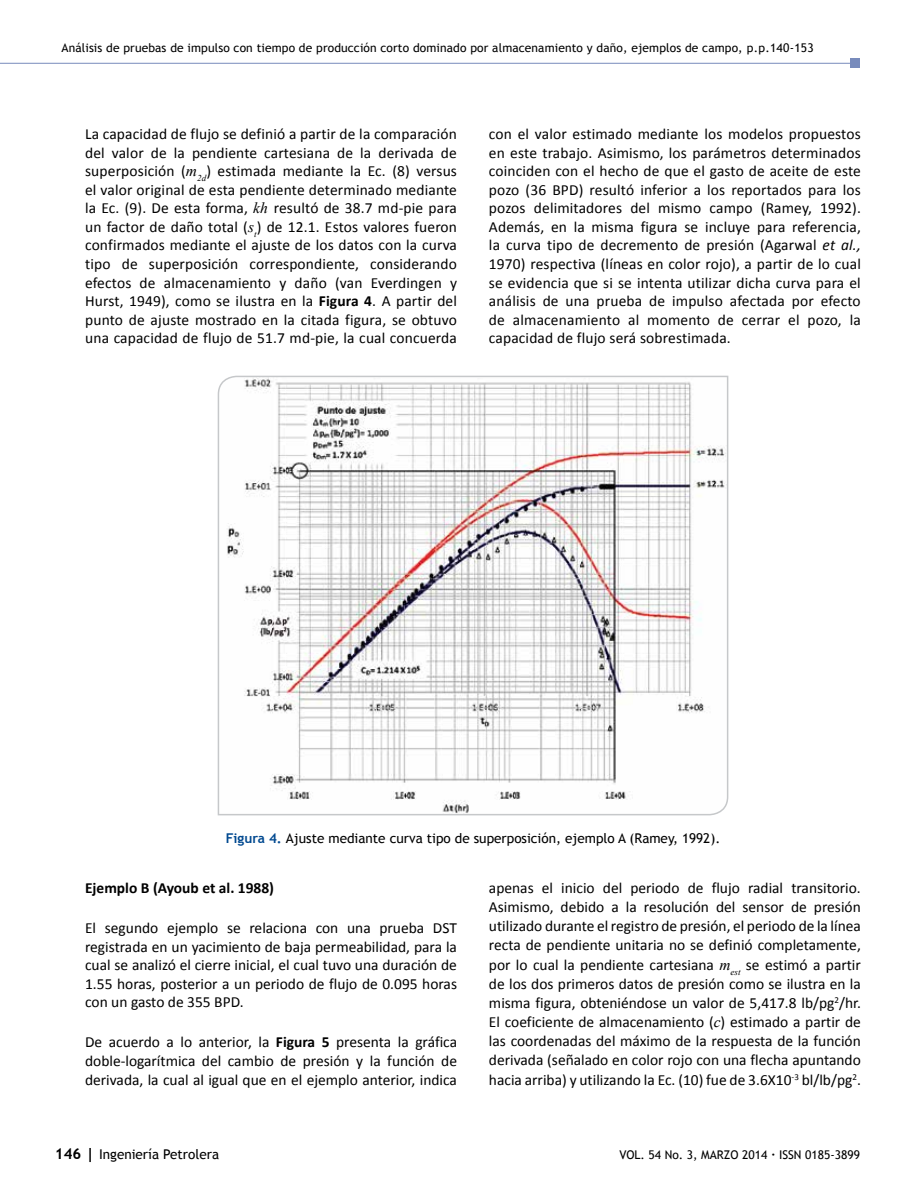
<style>
.page{position:relative;width:915px;height:1191px;background:#fff}
.page>*{position:absolute;margin:0;border:0;box-sizing:border-box;transform-origin:0 0}
.t1{font:15.45px/18.6px "Calibri";color:#000;text-align:justify}
.t2{font:700 15.45px "Calibri";color:#000}
.t3{font:13.5px "Trebuchet MS";color:#000}
.t4{font:12px "Trebuchet MS";letter-spacing:.01em;color:#000}
.s1{font-family:"Times New Roman";font-style:italic}
.s2{font-weight:700}
.s3{font-style:italic}
.s4{font-weight:700;color:#004990}
.s5{font-weight:700;font-size:15px}
</style>
<div class="page">
<hr style="left:0;top:63px;width:854px;height:1px;background:#788bbc">
<div style="left:850px;top:59px;width:9px;height:9px;background:#788bbc"></div>
<svg style="left:217px;top:375px;width:511px;height:441px"></svg>
<p class="t4" style="left:61px;top:40px;width:753px">Análisis de pruebas de impulso con tiempo de producción corto dominado por almacenamiento y daño, ejemplos de campo, p.p.140-153</p>
<p class="t1" style="left:85px;top:125px;width:373px">La capacidad de flujo se definió a partir de la comparación del valor de la pendiente cartesiana de la derivada de superposición (<span class="s1">m</span><sub>2d</sub>) estimada mediante la Ec. (8) versus el valor original de esta pendiente determinado mediante la Ec. (9). De esta forma, <span class="s1">kh</span> resultó de 38.7 md-pie para un factor de daño total (<span class="s1">s</span><sub>t</sub>) de 12.1. Estos valores fueron confirmados mediante el ajuste de los datos con la curva tipo de superposición correspondiente, considerando efectos de almacenamiento y daño (van Everdingen y Hurst, 1949), como se ilustra en la <span class="s2">Figura 4</span>. A partir del punto de ajuste mostrado en la citada figura, se obtuvo una capacidad de flujo de 51.7 md-pie, la cual concuerda</p>
<p class="t1" style="left:489px;top:125px;width:373px">con el valor estimado mediante los modelos propuestos en este trabajo. Asimismo, los parámetros determinados coinciden con el hecho de que el gasto de aceite de este pozo (36 BPD) resultó inferior a los reportados para los pozos delimitadores del mismo campo (Ramey, 1992).<br>Además, en la misma figura se incluye para referencia, la curva tipo de decremento de presión (Agarwal <span class="s3">et al., </span>1970) respectiva (líneas en color rojo), a partir de lo cual se evidencia que si se intenta utilizar dicha curva para el análisis de una prueba de impulso afectada por efecto de almacenamiento al momento de cerrar el pozo, la capacidad de flujo será sobrestimada.</p>
<p class="t3" style="left:226px;top:830px;width:496px"><span class="s4">Figura 4.</span> Ajuste mediante curva tipo de superposición, ejemplo A (Ramey, 1992).</p>
<p class="t2" style="left:85px;top:878px;width:190px">Ejemplo B (Ayoub et al. 1988)</p>
<p class="t1" style="left:85px;top:918px;width:373px">El segundo ejemplo se relaciona con una prueba DST registrada en un yacimiento de baja permeabilidad, para la cual se analizó el cierre inicial, el cual tuvo una duración de 1.55 horas, posterior a un periodo de flujo de 0.095 horas con un gasto de 355 BPD.</p>
<p class="t1" style="left:85px;top:1033px;width:373px">De acuerdo a lo anterior, la <span class="s2">Figura 5</span> presenta la gráfica doble-logarítmica del cambio de presión y la función de derivada, la cual al igual que en el ejemplo anterior, indica</p>
<p class="t1" style="left:489px;top:878px;width:373px;line-height:19.2px">apenas el inicio del periodo de flujo radial transitorio.<br>Asimismo, debido a la resolución del sensor de presión utilizado durante el registro de presión, el periodo de la línea recta de pendiente unitaria no se definió completamente, por lo cual la pendiente cartesiana <span class="s1">m</span><sub>est</sub> se estimó a partir de los dos primeros datos de presión como se ilustra en la misma figura, obteniéndose un valor de 5,417.8 lb/pg<sup>2</sup>/hr.<br>El coeficiente de almacenamiento (<span class="s1">c</span>) estimado a partir de las coordenadas del máximo de la respuesta de la función derivada (señalado en color rojo con una flecha apuntando hacia arriba) y utilizando la Ec. (10) fue de 3.6X10<sup>-3</sup> bl/lb/pg<sup>2</sup>.</p>
<p class="t3" style="left:55px;top:1146px;width:166px"><span class="s5">146 |</span> Ingeniería Petrolera</p>
<p class="t4" style="left:619px;top:1147px;width:242px">VOL. 54 No. 3, MARZO 2014 <span class="s2">·</span> ISSN 0185-3899</p>
</div>
